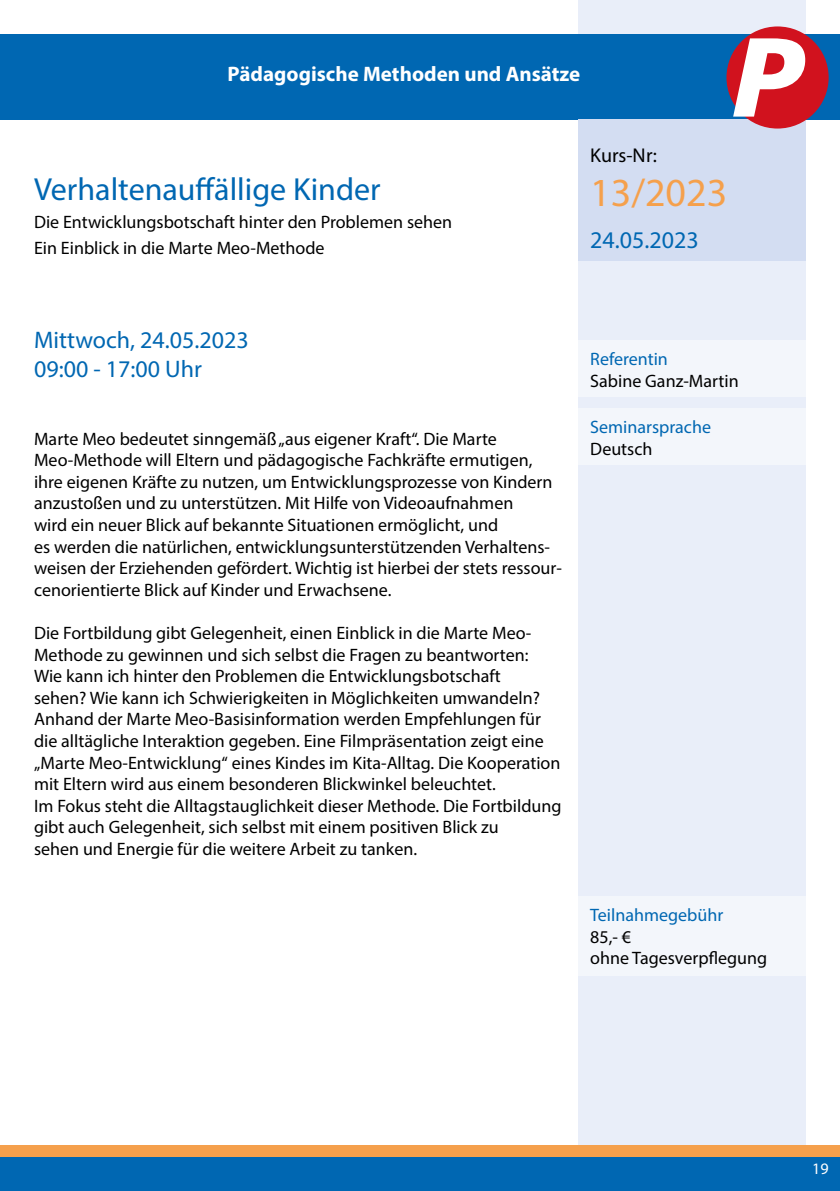
<style>
.page{position:relative;width:840px;height:1191px;background:#fff}
.page>*{position:absolute;margin:0;border:0;box-sizing:border-box;transform-origin:0 0}
.t1{font:40px "Myriad Pro";color:#f5a04c}
.t2{font:32px "Myriad Pro";color:#0067b2}
.t3{font:24px/28.8px "Myriad Pro";color:#0067b2}
.t4{font:700 21px "Myriad Pro";color:#fff}
.t5{font:20px "Myriad Pro";color:#000}
.t6{font:18px/21.6px "Myriad Pro";color:#000}
.t7{font:18px "Myriad Pro";color:#0067b2}
.t8{font:16px "Myriad Pro";color:#fff}
</style>
<div class="page">
<div style="left:578px;top:0;width:227px;height:1191px;background:#e9eef9"></div>
<div style="left:0;top:34px;width:839px;height:85px;background:#0067b2"></div>
<div style="left:0;top:1157px;width:839px;height:34px;background:#0067b2"></div>
<div style="left:0;top:1145px;width:839px;height:12px;background:#f5a04c"></div>
<div style="left:578px;top:119px;width:227px;height:142px;background:#d3ddf2"></div>
<div style="left:578px;top:340px;width:227px;height:57px;background:#f3f6fb"></div>
<div style="left:578px;top:408px;width:227px;height:57px;background:#f3f6fb"></div>
<div style="left:578px;top:896px;width:227px;height:79px;background:#f3f6fb"></div>
<div style="left:726px;top:26px;width:102px;height:103px;background:#d1121e;border-radius:50%"></div>
<svg style="left:732px;top:38px;width:72px;height:79px"></svg>
<p class="t4" style="left:227px;top:60px;width:354px">Pädagogische Methoden und Ansätze</p>
<h2 class="t2" style="left:34px;top:169px;width:348px">Verhaltenauffällige Kinder</h2>
<p class="t6" style="left:34px;top:208px;width:419px;line-height:26px">Die Entwicklungsbotschaft hinter den Problemen sehen<br>Ein Einblick in die Marte Meo-Methode</p>
<p class="t5" style="left:590px;top:143px;width:68px">Kurs-Nr:</p>
<h1 class="t1" style="left:590px;top:168px;width:138px">13/2023</h1>
<h3 class="t3" style="left:590px;top:225px;width:110px">24.05.2023</h3>
<h3 class="t3" style="left:34px;top:325px;width:216px">Mittwoch, 24.05.2023<br>09:00 - 17:00 Uhr</h3>
<p class="t6" style="left:34px;top:427px;width:529px">Marte Meo bedeutet sinngemäß „aus eigener Kraft“. Die Marte Meo-Methode will Eltern und pädagogische Fachkräfte ermutigen, ihre eigenen Kräfte zu nutzen, um Entwicklungsprozesse von Kindern anzustoßen und zu unterstützen. Mit Hilfe von Videoaufnahmen<br>wird ein neuer Blick auf bekannte Situationen ermöglicht, und<br>es werden die natürlichen, entwicklungsunterstützenden Verhaltens&shy;weisen der Erziehenden gefördert. Wichtig ist hierbei der stets ressour&shy;cenorientierte Blick auf Kinder und Erwachsene.</p>
<p class="t6" style="left:34px;top:622px;width:528px">Die Fortbildung gibt Gelegenheit, einen Einblick in die Marte Meo-Methode zu gewinnen und sich selbst die Fragen zu beantworten:<br>Wie kann ich hinter den Problemen die Entwicklungsbotschaft<br>sehen? Wie kann ich Schwierigkeiten in Möglichkeiten umwandeln?<br>Anhand der Marte Meo-Basisinformation werden Empfehlungen für die alltägliche Interaktion gegeben. Eine Filmpräsentation zeigt eine „Marte Meo-Entwicklung“ eines Kindes im Kita-Alltag. Die Kooperation mit Eltern wird aus einem besonderen Blickwinkel beleuchtet.<br>Im Fokus steht die Alltagstauglichkeit dieser Methode. Die Fortbildung gibt auch Gelegenheit, sich selbst mit einem positiven Blick zu<br>sehen und Energie für die weitere Arbeit zu tanken.</p>
<p class="t7" style="left:590px;top:348px;width:79px">Referentin</p>
<p class="t6" style="left:590px;top:369px;width:150px">Sabine Ganz-Martin</p>
<p class="t7" style="left:590px;top:416px;width:122px">Seminarsprache</p>
<p class="t6" style="left:590px;top:438px;width:64px">Deutsch</p>
<p class="t7" style="left:590px;top:903px;width:134px">Teilnahmegebühr</p>
<p class="t6" style="left:590px;top:925px;width:178px">85,- €<br>ohne Tagesverpflegung</p>
<p class="t8" style="left:811px;top:1158px;width:18px">19</p>
</div>
